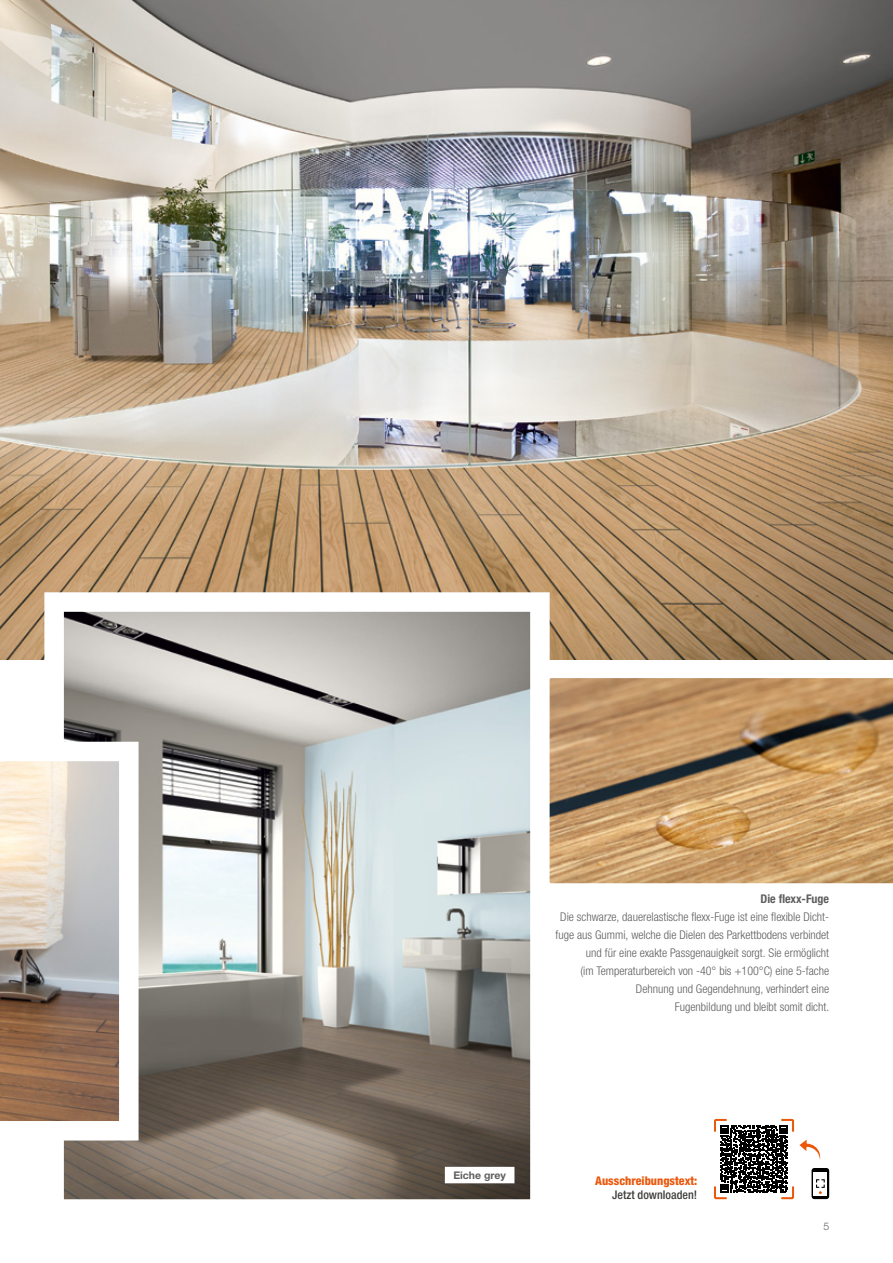
<style>
.page{position:relative;width:893px;height:1263px;background:#fff}
.page>*{position:absolute;margin:0;border:0;box-sizing:border-box;transform-origin:0 0}
.Fließtext{font:300 condensed 12px/18px "Helvetica Neue LTW1 G";color:#5f5e5e;text-align:right}
.t1{font:800 condensed 12px "Helvetica Neue LTW1 G";color:#ea580c}
.t2{font:500 condensed 12px "Helvetica Neue LTW1 G";color:#3c3c3b}
.ÜB_3{font:700 condensed 12px "Helvetica Neue LTW1 G";color:#5f5e5e}
.Bildtext_HG_weiß{font:700 10.5px "Helvetica Neue LTW1 G";color:#5f5e5e}
.t3{font:300 10.5px "Helvetica Neue LTW1 G";color:#5f5e5e}
</style>
<div class="page">
<img style="left:0;top:0;width:893px;height:659px">
<svg style="left:35px;top:582px;width:524px;height:618px"></svg>
<svg style="left:0;top:732px;width:148px;height:418px"></svg>
<div style="left:445px;top:1167px;width:69px;height:16px;background:#fff"></div>
<div style="left:812px;top:1168px;width:17px;height:31px;background:#000;border-radius:3px"></div>
<div style="left:813px;top:1172px;width:14px;height:23px;background:#fff"></div>
<svg style="left:714px;top:1118px;width:111px;height:82px"></svg>
<img style="left:550px;top:678px;width:343px;height:205px">
<p class="ÜB_3" style="left:760px;top:892px;width:70px">Die flexx-Fuge</p>
<p class="Fließtext" style="left:556px;top:908px;width:275px">Die schwarze, dauerelastische flexx-Fuge ist eine flexible Dicht&shy;fuge aus Gummi, welche die Dielen des Parkettbodens verbindet und für eine exakte Passgenauigkeit sorgt. Sie ermöglicht</p>
<p class="Fließtext" style="left:581px;top:962px;width:250px">(im Temperaturbereich von -40° bis +100°C) eine 5-fache<br>Dehnung und Gegendehnung, verhindert eine</p>
<p class="Fließtext" style="left:675px;top:998px;width:156px">Fugenbildung und bleibt somit dicht.</p>
<p class="Bildtext_HG_weiß" style="left:453px;top:1169px;width:54px">Eiche grey</p>
<p class="t1" style="left:595px;top:1173px;width:104px">Ausschreibungstext:</p>
<p class="t2" style="left:612px;top:1188px;width:86px">Jetzt downloaden!</p>
<p class="t3" style="left:823px;top:1220px;width:7px">5</p>
</div>
